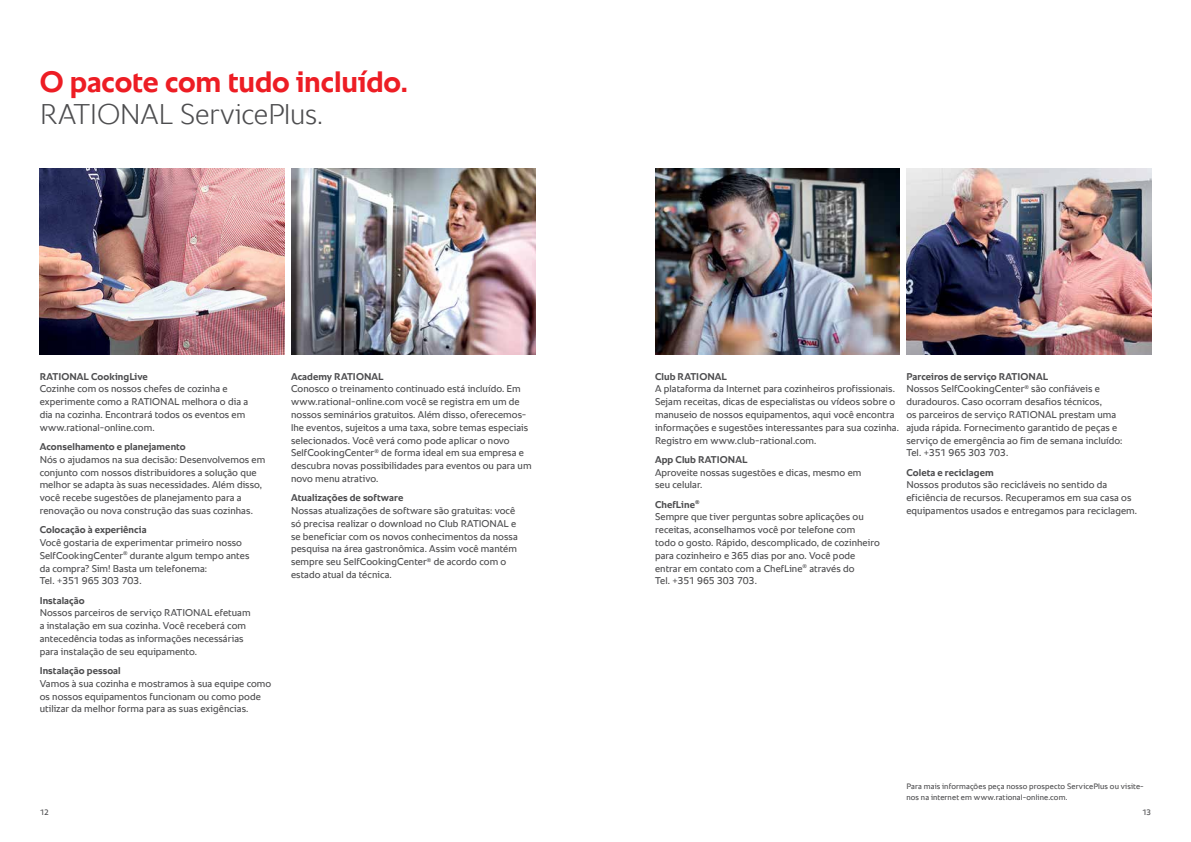
<style>
.page{position:relative;width:1191px;height:842px;background:#fff}
.page>*{position:absolute;margin:0;border:0;box-sizing:border-box;transform-origin:0 0}
.t1{font:700 30px "RATIONAL Sans TT";letter-spacing:-.005em;color:#ed1d24}
.t2{font:300 29px "RATIONAL Sans TT";letter-spacing:-.01em;color:#4d4d4f}
.t3{font:10px/12.8px "RATIONAL Sans TT";letter-spacing:.005em;color:#4d4d4f}
.t4{font:700 10px "RATIONAL Sans TT";letter-spacing:.005em;color:#4d4d4f}
.t5{font:8px/10.6px "RATIONAL Sans TT";letter-spacing:.015em;color:#4d4d4f}
.s1{font-weight:700}
</style>
<div class="page">
<img style="left:40px;top:168px;width:245px;height:186px">
<img style="left:906px;top:168px;width:245px;height:186px">
<img style="left:291px;top:168px;width:245px;height:186px">
<img style="left:655px;top:168px;width:245px;height:186px">
<h1 class="t1" style="left:40px;top:60px;width:369px">O pacote com tudo incluído.</h1>
<h2 class="t2" style="left:40px;top:93px;width:285px">RATIONAL ServicePlus.</h2>
<p class="t4" style="left:40px;top:369px;width:110px">RATIONAL CookingLive</p>
<p class="t3" style="left:40px;top:383px;width:210px">Cozinhe com os nossos chefes de cozinha e experimente como a RATIONAL melhora o dia a dia na cozinha. Encontrará todos os eventos em www.rational-online.com.</p>
<p class="t4" style="left:40px;top:439px;width:148px">Aconselhamento e planejamento</p>
<p class="t3" style="left:40px;top:453px;width:227px">Nós o ajudamos na sua decisão: Desenvolvemos em conjunto com nossos distribuidores a solução que melhor se adapta às suas necessidades. Além disso, você recebe sugestões de planejamento para a renovação ou nova construção das suas cozinhas.</p>
<p class="t4" style="left:40px;top:523px;width:108px">Colocação à experiência</p>
<p class="t3" style="left:40px;top:536px;width:211px">Você gostaria de experimentar primeiro nosso SelfCookingCenter<sup>®</sup> durante algum tempo antes da compra? Sim! Basta um telefonema:<br>Tel. +351 965 303 703.</p>
<p class="t4" style="left:40px;top:593px;width:46px">Instalação</p>
<p class="t3" style="left:40px;top:607px;width:212px">Nossos parceiros de serviço RATIONAL efetuam a instalação em sua cozinha. Você receberá com antecedência todas as informações necessárias para instalação de seu equipamento.</p>
<p class="t4" style="left:40px;top:663px;width:83px">Instalação pessoal</p>
<p class="t3" style="left:40px;top:677px;width:233px">Vamos à sua cozinha e mostramos à sua equipe como os nossos equipamentos funcionam ou como pode utilizar da melhor forma para as suas exigências.</p>
<p class="t4" style="left:291px;top:369px;width:94px">Academy RATIONAL</p>
<p class="t3" style="left:291px;top:383px;width:242px">Conosco o treinamento continuado está incluído. Em www.rational-online.com você se registra em um de nossos seminários gratuitos. Além disso, oferecemos&shy;lhe eventos, sujeitos a uma taxa, sobre temas especiais selecionados. Você verá como pode aplicar o novo SelfCookingCenter<sup>®</sup> de forma ideal em sua empresa e descubra novas possibilidades para eventos ou para um novo menu atrativo.</p>
<p class="t4" style="left:291px;top:491px;width:114px">Atualizações de software</p>
<p class="t3" style="left:291px;top:504px;width:228px">Nossas atualizações de software são gratuitas: você só precisa realizar o download no Club RATIONAL e se beneficiar com os novos conhecimentos da nossa pesquisa na área gastronômica. Assim você mantém sempre seu SelfCookingCenter<sup>®</sup> de acordo com o estado atual da técnica.</p>
<p class="t4" style="left:655px;top:369px;width:73px">Club RATIONAL</p>
<p class="t3" style="left:655px;top:383px;width:245px">A plataforma da Internet para cozinheiros profissionais.<br>Sejam receitas, dicas de especialistas ou vídeos sobre o manuseio de nossos equipamentos, aqui você encontra informações e sugestões interessantes para sua cozinha.<br>Registro em www.club-rational.com.</p>
<p class="t4" style="left:655px;top:452px;width:94px">App Club RATIONAL</p>
<p class="t3" style="left:655px;top:466px;width:208px">Aproveite nossas sugestões e dicas, mesmo em seu celular.</p>
<p class="t3" style="left:655px;top:498px;width:226px"><span class="s1">ChefLine</span><sup>®<br></sup>Sempre que tiver perguntas sobre aplicações ou receitas, aconselhamos você por telefone com<br>todo o gosto. Rápido, descomplicado, de cozinheiro para cozinheiro e 365 dias por ano. Você pode entrar em contato com a ChefLine<sup>®</sup> através do<br>Tel. +351 965 303 703.</p>
<p class="t3" style="left:906px;top:370px;width:218px"><span class="s1">Parceiros de serviço RATIONAL<br></span>Nossos SelfCookingCenter<sup>®</sup> são confiáveis e duradouros. Caso ocorram desafios técnicos,<br>os parceiros de serviço RATIONAL prestam uma ajuda rápida. Fornecimento garantido de peças e serviço de emergência ao fim de semana incluído:<br>Tel. +351 965 303 703.</p>
<p class="t4" style="left:906px;top:465px;width:89px">Coleta e reciclagem</p>
<p class="t3" style="left:906px;top:479px;width:232px">Nossos produtos são recicláveis no sentido da eficiência de recursos. Recuperamos em sua casa os equipamentos usados e entregamos para reciclagem.</p>
<p class="t5" style="left:906px;top:781px;width:239px">Para mais informações peça nosso prospecto ServicePlus ou visite&shy;nos na internet em www.rational-online.com.</p>
<p class="t5" style="left:40px;top:807px;width:11px">12</p>
<p class="t5" style="left:1142px;top:807px;width:11px">13</p>
</div>
